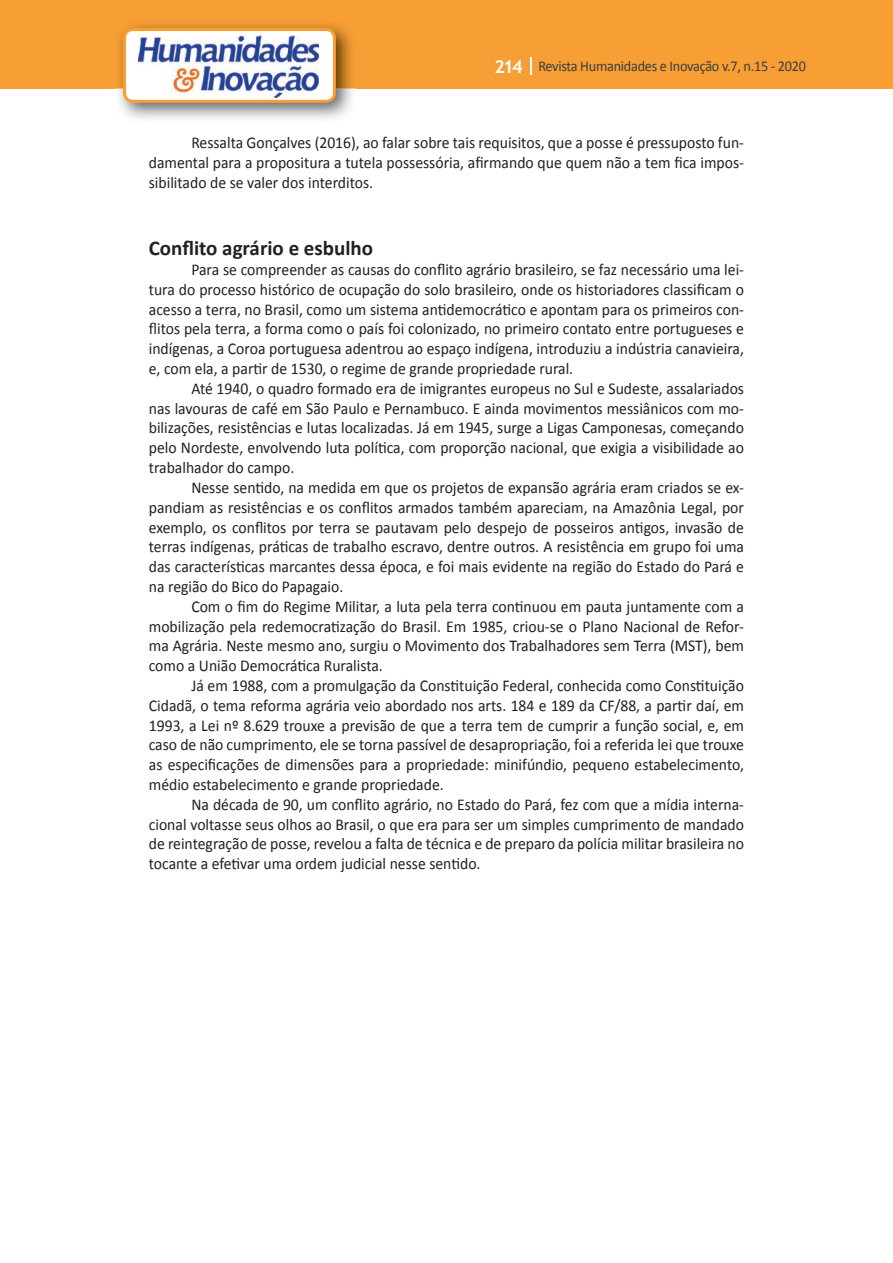
<style>
.page{position:relative;width:893px;height:1263px;background:#fff}
.page>*{position:absolute;margin:0;border:0;box-sizing:border-box;transform-origin:0 0}
.t1{font:700 21px "Calibri";color:#231f20}
.t2{font:16.5px/19.8px "Calibri";color:#231f20;text-align:justify;scale:.95 1}
.t3{font:15px "Calibri";letter-spacing:-.02em;color:#3e3e3f;scale:.95 1}
.s1{font-family:"Trebuchet MS";font-weight:700;font-size:18px;color:#fff}
</style>
<div class="page">
<div style="left:0;top:0;width:893px;height:88px;background:#f79e34"></div>
<svg style="left:530px;top:57px;width:2px;height:18px"></svg>
<img style="left:115px;top:24px;width:241px;height:95px">
<svg style="left:123px;top:28px;width:213px;height:75px"></svg>
<p class="t3" style="left:495px;top:57px;width:329px"><span class="s1">214</span> Revista Humanidades e Inovação v.7, n.15 - 2020</p>
<p class="t2" style="left:149px;top:133px;width:628px;text-indent:43px">Ressalta Gonçalves (2016), ao falar sobre tais requisitos, que a posse é pressuposto fun&shy;damental para a propositura a tutela possessória, afirmando que quem não a tem fica impos&shy;sibilitado de se valer dos interditos.</p>
<p class="t1" style="left:149px;top:235px;width:226px">Conflito agrário e esbulho</p>
<p class="t2" style="left:149px;top:260px;width:628px;text-indent:43px">Para se compreender as causas do conflito agrário brasileiro, se faz necessário uma lei&shy;tura do processo histórico de ocupação do solo brasileiro, onde os historiadores classificam o acesso a terra, no Brasil, como um sistema antidemocrático e apontam para os primeiros con&shy;flitos pela terra, a forma como o país foi colonizado, no primeiro contato entre portugueses e indígenas, a Coroa portuguesa adentrou ao espaço indígena, introduziu a indústria canavieira, e, com ela, a partir de 1530, o regime de grande propriedade rural.</p>
<p class="t2" style="left:149px;top:379px;width:628px;text-indent:43px">Até 1940, o quadro formado era de imigrantes europeus no Sul e Sudeste, assalariados nas lavouras de café em São Paulo e Pernambuco. E ainda movimentos messiânicos com mo&shy;bilizações, resistências e lutas localizadas. Já em 1945, surge a Ligas Camponesas, começando pelo Nordeste, envolvendo luta política, com proporção nacional, que exigia a visibilidade ao trabalhador do campo.</p>
<p class="t2" style="left:149px;top:478px;width:628px;text-indent:43px">Nesse sentido, na medida em que os projetos de expansão agrária eram criados se ex&shy;pandiam as resistências e os conflitos armados também apareciam, na Amazônia Legal, por exemplo, os conflitos por terra se pautavam pelo despejo de posseiros antigos, invasão de terras indígenas, práticas de trabalho escravo, dentre outros. A resistência em grupo foi uma das características marcantes dessa época, e foi mais evidente na região do Estado do Pará e na região do Bico do Papagaio.</p>
<p class="t2" style="left:149px;top:596px;width:628px;text-indent:43px">Com o fim do Regime Militar, a luta pela terra continuou em pauta juntamente com a mobilização pela redemocratização do Brasil. Em 1985, criou-se o Plano Nacional de Refor&shy;ma Agrária. Neste mesmo ano, surgiu o Movimento dos Trabalhadores sem Terra (MST), bem como a União Democrática Ruralista.</p>
<p class="t2" style="left:149px;top:676px;width:628px;text-indent:43px">Já em 1988, com a promulgação da Constituição Federal, conhecida como Constituição Cidadã, o tema reforma agrária veio abordado nos arts. 184 e 189 da CF/88, a partir daí, em 1993, a Lei nº 8.629 trouxe a previsão de que a terra tem de cumprir a função social, e, em caso de não cumprimento, ele se torna passível de desapropriação, foi a referida lei que trouxe as especificações de dimensões para a propriedade: minifúndio, pequeno estabelecimento, médio estabelecimento e grande propriedade.</p>
<p class="t2" style="left:149px;top:794px;width:628px;text-indent:43px">Na década de 90, um conflito agrário, no Estado do Pará, fez com que a mídia interna&shy;cional voltasse seus olhos ao Brasil, o que era para ser um simples cumprimento de mandado de reintegração de posse, revelou a falta de técnica e de preparo da polícia militar brasileira no tocante a efetivar uma ordem judicial nesse sentido.</p>
</div>
